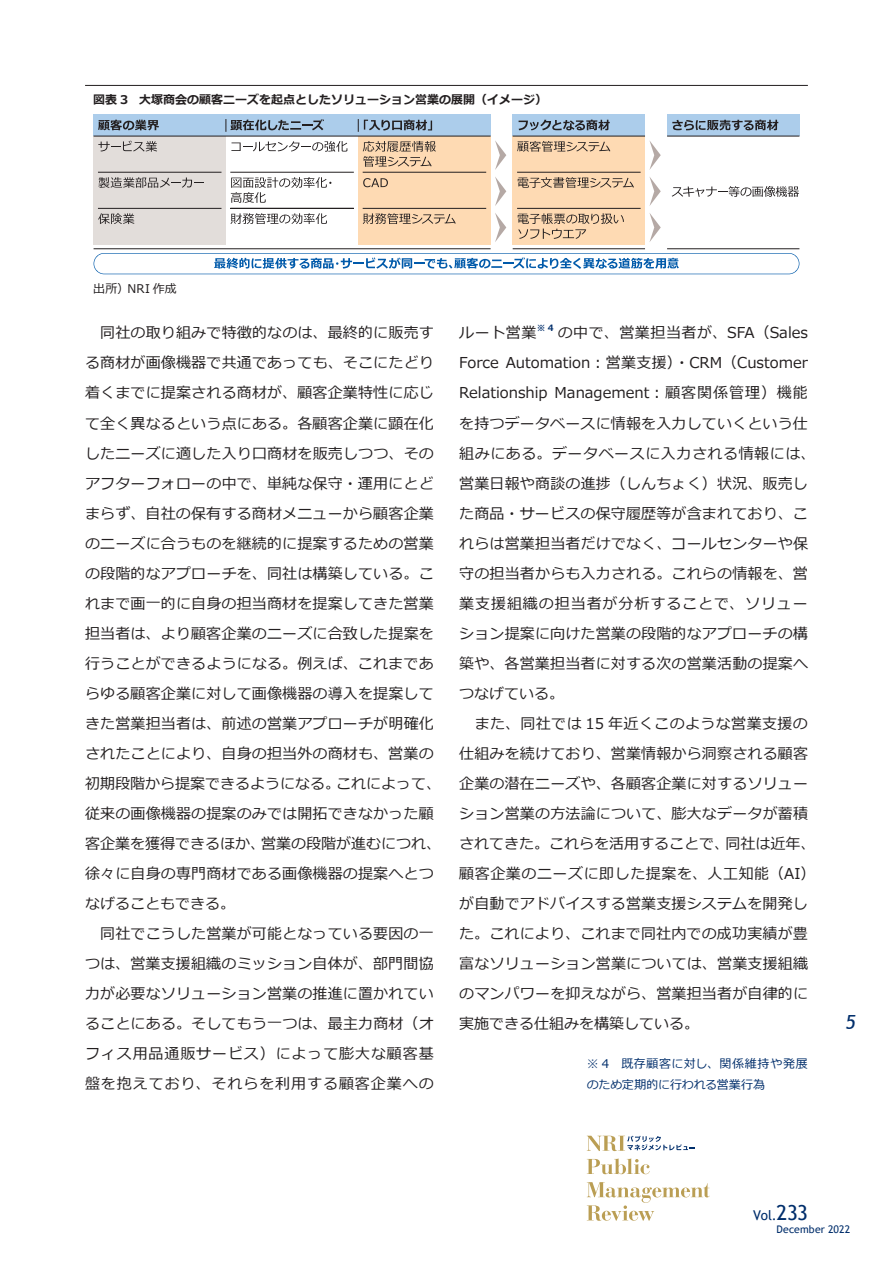
<style>
.page{position:relative;width:893px;height:1263px;background:#fff}
.page>*{position:absolute;margin:0;border:0;box-sizing:border-box;transform-origin:0 0}
.t1{font:italic 19.5px "Trebuchet MS";color:#002e6b}
.t2{font:15px/30px "Meiryo";letter-spacing:.01em;color:#231f20}
.t3{font:13.5px "Trebuchet MS";color:#002e6b}
.t4{font:700 12px "Meiryo";color:#231f20}
.t5{font:12px/21px "Meiryo";letter-spacing:.02em;color:#002e6b}
.t6{font:12px "Meiryo";letter-spacing:.01em;color:#231f20}
.t7{font:10.5px "Trebuchet MS";letter-spacing:.015em;color:#002e6b}
.t8{font:700 8.7px "Meiryo";color:#002e6b}
.s1{font-size:20.7px}
</style>
<div class="page">
<svg style="left:587px;top:1136px;width:108px;height:15px"></svg>
<svg style="left:587px;top:1158px;width:63px;height:16px"></svg>
<svg style="left:587px;top:1182px;width:123px;height:39px"></svg>
<hr style="left:85px;top:85px;width:723px;height:1px;background:#231f20">
<div style="left:94px;top:136px;width:132px;height:108px;background:#e2ddda"></div>
<div style="left:358px;top:136px;width:133px;height:108px;background:#fedab3"></div>
<div style="left:513px;top:136px;width:132px;height:108px;background:#fedab3"></div>
<div style="left:513px;top:115px;width:132px;height:21px;background:#accdeb"></div>
<hr style="left:513px;top:136px;width:132px;height:1px;background:#231f20">
<div style="left:94px;top:115px;width:397px;height:21px;background:#accdeb"></div>
<hr style="left:94px;top:248px;width:397px;height:1px;background:#231f20">
<hr style="left:513px;top:248px;width:132px;height:1px;background:#231f20">
<svg style="left:98px;top:120px;width:61px;height:10px"></svg>
<hr style="left:98px;top:172px;width:123px;height:1px;background:#231f20">
<div style="left:667px;top:115px;width:132px;height:21px;background:#accdeb"></div>
<hr style="left:667px;top:136px;width:132px;height:1px;background:#231f20">
<hr style="left:667px;top:248px;width:132px;height:1px;background:#231f20">
<hr style="left:98px;top:208px;width:123px;height:1px;background:#231f20">
<hr style="left:230px;top:172px;width:124px;height:1px;background:#231f20">
<hr style="left:230px;top:208px;width:124px;height:1px;background:#231f20">
<hr style="left:363px;top:172px;width:123px;height:1px;background:#231f20">
<hr style="left:363px;top:208px;width:123px;height:1px;background:#231f20">
<hr style="left:517px;top:172px;width:124px;height:1px;background:#231f20">
<hr style="left:517px;top:208px;width:124px;height:1px;background:#231f20">
<svg style="left:519px;top:120px;width:91px;height:10px"></svg>
<svg style="left:672px;top:120px;width:106px;height:10px"></svg>
<hr style="left:94px;top:136px;width:397px;height:1px;background:#231f20">
<svg style="left:98px;top:141px;width:59px;height:11px"></svg>
<svg style="left:231px;top:141px;width:116px;height:11px"></svg>
<svg style="left:231px;top:177px;width:100px;height:26px"></svg>
<svg style="left:363px;top:178px;width:25px;height:9px"></svg>
<svg style="left:363px;top:213px;width:93px;height:11px"></svg>
<svg style="left:230px;top:213px;width:97px;height:11px"></svg>
<svg style="left:98px;top:177px;width:106px;height:11px"></svg>
<svg style="left:98px;top:213px;width:36px;height:11px"></svg>
<svg style="left:517px;top:141px;width:93px;height:11px"></svg>
<svg style="left:518px;top:213px;width:106px;height:26px"></svg>
<svg style="left:226px;top:119px;width:98px;height:13px"></svg>
<svg style="left:358px;top:119px;width:74px;height:13px"></svg>
<svg style="left:672px;top:186px;width:127px;height:11px"></svg>
<svg style="left:649px;top:213px;width:12px;height:29px"></svg>
<svg style="left:649px;top:177px;width:12px;height:29px"></svg>
<svg style="left:649px;top:141px;width:12px;height:29px"></svg>
<svg style="left:495px;top:213px;width:11px;height:29px"></svg>
<svg style="left:495px;top:177px;width:11px;height:29px"></svg>
<svg style="left:495px;top:141px;width:11px;height:29px"></svg>
<svg style="left:94px;top:253px;width:705px;height:21px"></svg>
<svg style="left:363px;top:141px;width:73px;height:26px"></svg>
<svg style="left:518px;top:177px;width:116px;height:11px"></svg>
<p class="t4" style="left:93px;top:91px;width:456px">図表 3 大塚商会の顧客ニーズを起点としたソリューション営業の展開（イメージ）</p>
<p class="t6" style="left:93px;top:280px;width:85px">出所）NRI 作成</p>
<p class="t2" style="left:85px;top:319px;width:358px">　同社の取り組みで特徴的なのは、最終的に販売する商材が画像機器で共通であっても、そこにたどり着くまでに提案される商材が、顧客企業特性に応じて全く異なるという点にある。各顧客企業に顕在化したニーズに適した入り口商材を販売しつつ、そのアフターフォローの中で、単純な保守・運用にとどまらず、自社の保有する商材メニューから顧客企業のニーズに合うものを継続的に提案するための営業の段階的なアプローチを、同社は構築している。これまで画一的に自身の担当商材を提案してきた営業担当者は、より顧客企業のニーズに合致した提案を行うことができるようになる。例えば、これまであらゆる顧客企業に対して画像機器の導入を提案してきた営業担当者は、前述の営業アプローチが明確化されたことにより、自身の担当外の商材も、営業の初期段階から提案できるようになる。これによって、従来の画像機器の提案のみでは開拓できなかった顧客企業を獲得できるほか、営業の段階が進むにつれ、徐々に自身の専門商材である画像機器の提案へとつなげることもできる。<br>　同社でこうした営業が可能となっている要因の一つは、営業支援組織のミッション自体が、部門間協力が必要なソリューション営業の推進に置かれていることにある。そしてもう一つは、最主力商材（オフィス用品通販サービス）によって膨大な顧客基盤を抱えており、それらを利用する顧客企業への</p>
<p class="t2" style="left:459px;top:319px;width:79px">ルート営業</p>
<p class="t8" style="left:537px;top:322px;width:18px">※ 4</p>
<p class="t2" style="left:459px;top:319px;width:358px;text-indent:98px">の中で、営業担当者が、SFA（Sales<br>Force Automation：営業支援）・CRM（Customer<br>Relationship Management：顧客関係管理）機能を持つデータベースに情報を入力していくという仕組みにある。データベースに入力される情報には、営業日報や商談の進捗（しんちょく）状況、販売した商品・サービスの保守履歴等が含まれており、これらは営業担当者だけでなく、コールセンターや保守の担当者からも入力される。これらの情報を、営業支援組織の担当者が分析することで、ソリューション提案に向けた営業の段階的なアプローチの構築や、各営業担当者に対する次の営業活動の提案へつなげている。<br>　また、同社では 15 年近くこのような営業支援の仕組みを続けており、営業情報から洞察される顧客企業の潜在ニーズや、各顧客企業に対するソリューション営業の方法論について、膨大なデータが蓄積されてきた。これらを活用することで、同社は近年、顧客企業のニーズに即した提案を、人工知能（AI）が自動でアドバイスする営業支援システムを開発した。これにより、これまで同社内での成功実績が豊富なソリューション営業については、営業支援組織のマンパワーを抑えながら、営業担当者が自律的に実施できる仕組みを構築している。</p>
<p class="t5" style="left:587px;top:1054px;width:223px">※ 4　既存顧客に対し、関係維持や発展のため定期的に行われる営業行為</p>
<h1 class="t1" style="left:845px;top:1011px;width:12px">5</h1>
<p class="t3" style="left:753px;top:1207px;width:56px">Vol.<span class="s1">233</span></p>
<p class="t7" style="left:777px;top:1223px;width:75px">December 2022</p>
</div>
